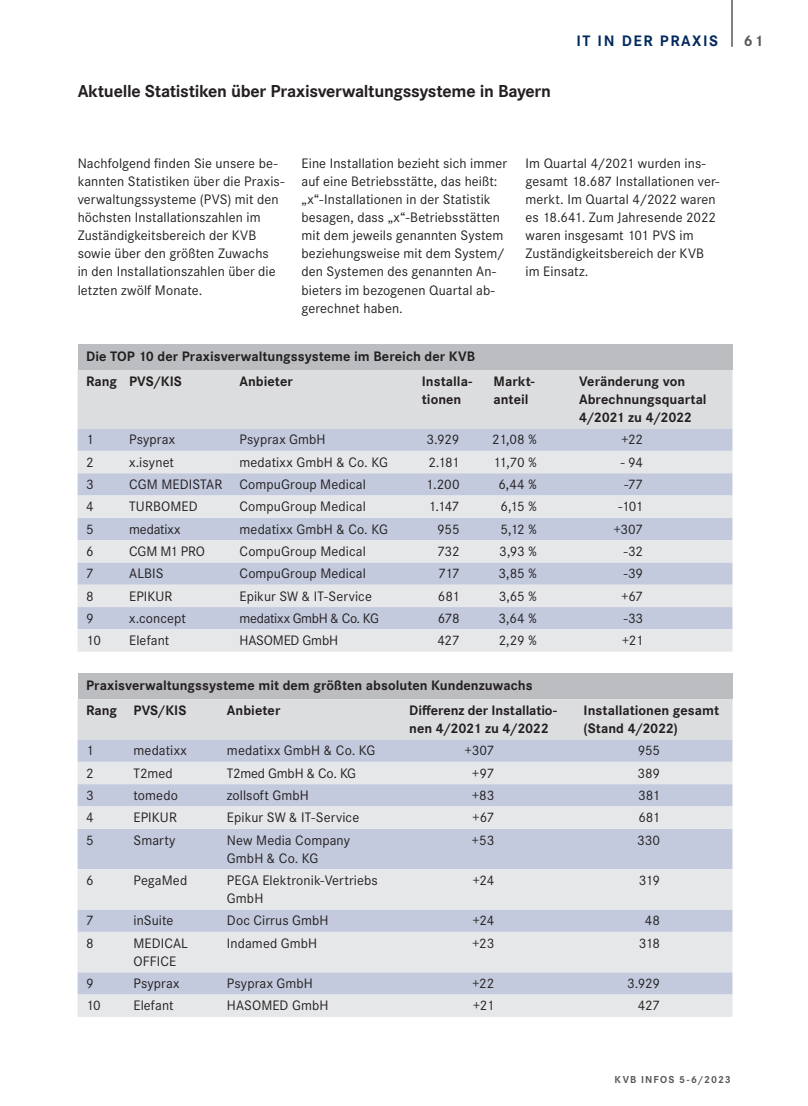
<style>
.page{position:relative;width:808px;height:1106px;background:#fff}
.page>*{position:absolute;margin:0;border:0;box-sizing:border-box;transform-origin:0 0}
.t1{font:700 18px "Corporate S";letter-spacing:-.015em;color:#231f20}
.t2{font:700 15.75px "Corporate S";letter-spacing:.1em;color:#00295c}
.t3{font:700 15.75px "Corporate S";color:#57585a}
.t4{font:14.25px/18px "Corporate S";letter-spacing:.005em;color:#231f20}
.t5{font:700 14.25px/18px "Corporate S";color:#231f20}
.t6{font:14.25px "Corporate S";letter-spacing:-.02em;color:#231f20}
.t7{font:700 10.5px "Corporate S";letter-spacing:.11em;color:#57585a}
</style>
<div class="page">
<hr style="left:731px;top:0;width:1px;height:47px;background:#231f20">
<div style="left:78px;top:344px;width:654px;height:26px;background:#bcbdc0"></div>
<div style="left:78px;top:370px;width:654px;height:58px;background:#dcdddf"></div>
<svg style="left:78px;top:428px;width:654px;height:23px;background:#c4cbdd"></svg>
<svg style="left:78px;top:451px;width:654px;height:200px;background:#d6dae3"></svg>
<div style="left:78px;top:673px;width:654px;height:26px;background:#bcbdc0"></div>
<div style="left:78px;top:699px;width:654px;height:40px;background:#dcdddf"></div>
<svg style="left:78px;top:739px;width:654px;height:23px;background:#c4cbdd"></svg>
<svg style="left:78px;top:762px;width:654px;height:254px;background:#d7dbe4"></svg>
<p class="t1" style="left:78px;top:79px;width:475px">Aktuelle Statistiken über Praxisverwaltungssysteme in Bayern</p>
<p class="t2" style="left:576px;top:30px;width:143px">IT IN DER PRAXIS</p>
<p class="t4" style="left:526px;top:154px;width:195px">Im Quartal 4/2021 wurden ins&shy;gesamt 18.687 Installationen ver&shy;merkt. Im Quartal 4/2022 waren es 18.641. Zum Jahresende 2022 waren insgesamt 101 PVS im<br>Zuständigkeitsbereich der KVB im Einsatz.</p>
<p class="t4" style="left:78px;top:154px;width:208px">Nachfolgend finden Sie unsere be&shy;kannten Statistiken über die Praxis&shy;verwaltungssysteme (PVS) mit den höchsten Installationszahlen im<br>Zuständigkeitsbereich der KVB sowie über den größten Zuwachs<br>in den Installationszahlen über die letzten zwölf Monate.</p>
<p class="t4" style="left:302px;top:154px;width:207px">Eine Installation bezieht sich immer auf eine Betriebsstätte, das heißt: „x“-Installationen in der Statistik besagen, dass „x“-Betriebsstätten mit dem jeweils genannten System beziehungsweise mit dem System/ den Systemen des genannten An&shy;bieters im bezogenen Quartal ab&shy;gerechnet haben.</p>
<p class="t5" style="left:86px;top:342px;width:391px;line-height:25.5px">Die TOP 10 der Praxisverwaltungssysteme im Bereich der KVB<br>Rang PVS/KIS</p>
<p class="t5" style="left:240px;top:372px;width:55px">Anbieter</p>
<p class="t5" style="left:422px;top:372px;width:52px">Installa&shy;tionen</p>
<p class="t5" style="left:494px;top:372px;width:43px">Markt&shy;anteil</p>
<p class="t5" style="left:579px;top:372px;width:129px">Veränderung von<br>Abrechnungsquartal<br>4/2021 zu 4/2022</p>
<p class="t4" style="left:86px;top:430px;width:9px">1</p>
<p class="t4" style="left:129px;top:430px;width:48px">Psyprax</p>
<p class="t4" style="left:240px;top:430px;width:88px">Psyprax GmbH</p>
<p class="t4" style="left:427px;top:430px;width:34px">3.929</p>
<p class="t4" style="left:492px;top:430px;width:46px">21,08 %</p>
<p class="t4" style="left:621px;top:430px;width:24px">+22</p>
<p class="t4" style="left:86px;top:452px;width:9px">2</p>
<p class="t4" style="left:129px;top:452px;width:46px">x.isynet</p>
<p class="t4" style="left:240px;top:452px;width:150px">medatixx GmbH &amp; Co. KG</p>
<p class="t4" style="left:428px;top:452px;width:33px">2.181</p>
<p class="t4" style="left:493px;top:452px;width:45px">11,70 %</p>
<p class="t4" style="left:621px;top:452px;width:24px">- 94</p>
<p class="t4" style="left:86px;top:475px;width:9px">3</p>
<p class="t4" style="left:129px;top:475px;width:238px">CGM MEDISTAR CompuGroup Medical</p>
<p class="t4" style="left:426px;top:475px;width:35px">1.200</p>
<p class="t4" style="left:498px;top:475px;width:40px">6,44 %</p>
<p class="t4" style="left:624px;top:475px;width:20px">-77</p>
<p class="t4" style="left:86px;top:497px;width:9px">4</p>
<p class="t4" style="left:129px;top:497px;width:70px">TURBOMED</p>
<p class="t4" style="left:240px;top:497px;width:128px">CompuGroup Medical</p>
<p class="t4" style="left:428px;top:497px;width:33px">1.147</p>
<p class="t4" style="left:500px;top:497px;width:38px">6,15 %</p>
<p class="t4" style="left:618px;top:497px;width:26px">-101</p>
<p class="t4" style="left:86px;top:519px;width:9px">5</p>
<p class="t4" style="left:129px;top:519px;width:53px">medatixx</p>
<p class="t4" style="left:240px;top:519px;width:150px">medatixx GmbH &amp; Co. KG</p>
<p class="t4" style="left:437px;top:519px;width:24px">955</p>
<p class="t4" style="left:500px;top:519px;width:37px">5,12 %</p>
<p class="t4" style="left:613px;top:519px;width:31px">+307</p>
<p class="t4" style="left:86px;top:542px;width:9px">6</p>
<p class="t4" style="left:129px;top:542px;width:77px">CGM M1 PRO</p>
<p class="t4" style="left:240px;top:542px;width:128px">CompuGroup Medical</p>
<p class="t4" style="left:437px;top:542px;width:24px">732</p>
<p class="t4" style="left:499px;top:542px;width:39px">3,93 %</p>
<p class="t4" style="left:624px;top:542px;width:21px">-32</p>
<p class="t4" style="left:86px;top:564px;width:9px">7</p>
<p class="t4" style="left:129px;top:564px;width:36px">ALBIS</p>
<p class="t4" style="left:240px;top:564px;width:128px">CompuGroup Medical</p>
<p class="t4" style="left:438px;top:564px;width:23px">717</p>
<p class="t4" style="left:499px;top:564px;width:39px">3,85 %</p>
<p class="t4" style="left:624px;top:564px;width:21px">-39</p>
<p class="t4" style="left:86px;top:586px;width:9px">8</p>
<p class="t4" style="left:129px;top:586px;width:45px">EPIKUR</p>
<p class="t4" style="left:240px;top:586px;width:134px">Epikur SW &amp; IT-Service</p>
<p class="t4" style="left:438px;top:586px;width:23px">681</p>
<p class="t4" style="left:499px;top:586px;width:39px">3,65 %</p>
<p class="t4" style="left:621px;top:586px;width:24px">+67</p>
<p class="t4" style="left:86px;top:608px;width:9px">9</p>
<p class="t4" style="left:129px;top:608px;width:58px">x.concept</p>
<p class="t6" style="left:240px;top:609px;width:141px">medatixx GmbH &amp; Co. KG</p>
<p class="t4" style="left:438px;top:608px;width:23px">678</p>
<p class="t4" style="left:498px;top:608px;width:40px">3,64 %</p>
<p class="t4" style="left:624px;top:608px;width:21px">-33</p>
<p class="t4" style="left:86px;top:631px;width:16px">10</p>
<p class="t4" style="left:129px;top:631px;width:42px">Elefant</p>
<p class="t4" style="left:240px;top:631px;width:100px">HASOMED GmbH</p>
<p class="t4" style="left:437px;top:631px;width:24px">427</p>
<p class="t4" style="left:499px;top:631px;width:39px">2,29 %</p>
<p class="t4" style="left:622px;top:631px;width:23px">+21</p>
<p class="t5" style="left:86px;top:671px;width:448px;line-height:25.5px">Praxisverwaltungssysteme mit dem größten absoluten Kundenzuwachs<br>Rang PVS/KIS</p>
<p class="t5" style="left:227px;top:701px;width:55px">Anbieter</p>
<p class="t5" style="left:409px;top:701px;width:149px">Differenz der Installatio&shy;nen 4/2021 zu 4/2022</p>
<p class="t5" style="left:584px;top:701px;width:137px">Installationen gesamt (Stand 4/2022)</p>
<p class="t4" style="left:86px;top:741px;width:9px">1</p>
<p class="t4" style="left:134px;top:741px;width:55px">medatixx</p>
<p class="t4" style="left:227px;top:741px;width:150px">medatixx GmbH &amp; Co. KG</p>
<p class="t4" style="left:465px;top:741px;width:31px">+307</p>
<p class="t4" style="left:638px;top:741px;width:24px">955</p>
<p class="t4" style="left:86px;top:763px;width:9px">2</p>
<p class="t4" style="left:134px;top:763px;width:41px">T2med</p>
<p class="t4" style="left:227px;top:763px;width:131px">T2med GmbH &amp; Co. KG</p>
<p class="t4" style="left:472px;top:763px;width:24px">+97</p>
<p class="t4" style="left:637px;top:763px;width:24px">389</p>
<p class="t4" style="left:86px;top:785px;width:9px">3</p>
<p class="t4" style="left:134px;top:785px;width:46px">tomedo</p>
<p class="t4" style="left:227px;top:785px;width:83px">zollsoft GmbH</p>
<p class="t4" style="left:472px;top:785px;width:24px">+83</p>
<p class="t4" style="left:638px;top:785px;width:23px">381</p>
<p class="t4" style="left:86px;top:808px;width:9px">4</p>
<p class="t4" style="left:134px;top:808px;width:45px">EPIKUR</p>
<p class="t4" style="left:227px;top:808px;width:134px">Epikur SW &amp; IT-Service</p>
<p class="t4" style="left:472px;top:808px;width:24px">+67</p>
<p class="t4" style="left:638px;top:808px;width:23px">681</p>
<p class="t4" style="left:86px;top:830px;width:9px">5</p>
<p class="t4" style="left:134px;top:830px;width:43px">Smarty</p>
<p class="t4" style="left:227px;top:830px;width:124px">New Media Company<br>GmbH &amp; Co. KG</p>
<p class="t4" style="left:472px;top:830px;width:24px">+53</p>
<p class="t4" style="left:637px;top:830px;width:24px">330</p>
<p class="t4" style="left:86px;top:870px;width:9px">6</p>
<p class="t4" style="left:134px;top:870px;width:55px">PegaMed</p>
<p class="t4" style="left:227px;top:870px;width:152px">PEGA Elektronik-Vertriebs<br>GmbH</p>
<p class="t4" style="left:472px;top:870px;width:23px">+24</p>
<p class="t4" style="left:639px;top:870px;width:23px">319</p>
<p class="t4" style="left:86px;top:911px;width:9px">7</p>
<p class="t4" style="left:133px;top:911px;width:42px">inSuite</p>
<p class="t4" style="left:227px;top:911px;width:103px">Doc Cirrus GmbH</p>
<p class="t4" style="left:472px;top:911px;width:23px">+24</p>
<p class="t4" style="left:645px;top:911px;width:17px">48</p>
<p class="t4" style="left:86px;top:933px;width:9px">8</p>
<p class="t4" style="left:133px;top:933px;width:56px">MEDICAL<br>OFFICE</p>
<p class="t4" style="left:227px;top:933px;width:92px">Indamed GmbH</p>
<p class="t4" style="left:472px;top:933px;width:23px">+23</p>
<p class="t4" style="left:639px;top:933px;width:23px">318</p>
<p class="t4" style="left:86px;top:973px;width:9px">9</p>
<p class="t4" style="left:133px;top:973px;width:48px">Psyprax</p>
<p class="t4" style="left:227px;top:973px;width:88px">Psyprax GmbH</p>
<p class="t4" style="left:472px;top:973px;width:24px">+22</p>
<p class="t4" style="left:627px;top:973px;width:34px">3.929</p>
<p class="t4" style="left:86px;top:996px;width:16px">10</p>
<p class="t4" style="left:133px;top:996px;width:42px">Elefant</p>
<p class="t4" style="left:227px;top:996px;width:103px">HASOMED GmbH</p>
<p class="t4" style="left:473px;top:996px;width:23px">+21</p>
<p class="t4" style="left:638px;top:996px;width:24px">427</p>
<p class="t3" style="left:744px;top:30px;width:21px">61</p>
<p class="t7" style="left:615px;top:1072px;width:118px">KVB INFOS 5-6/2023</p>
</div>
